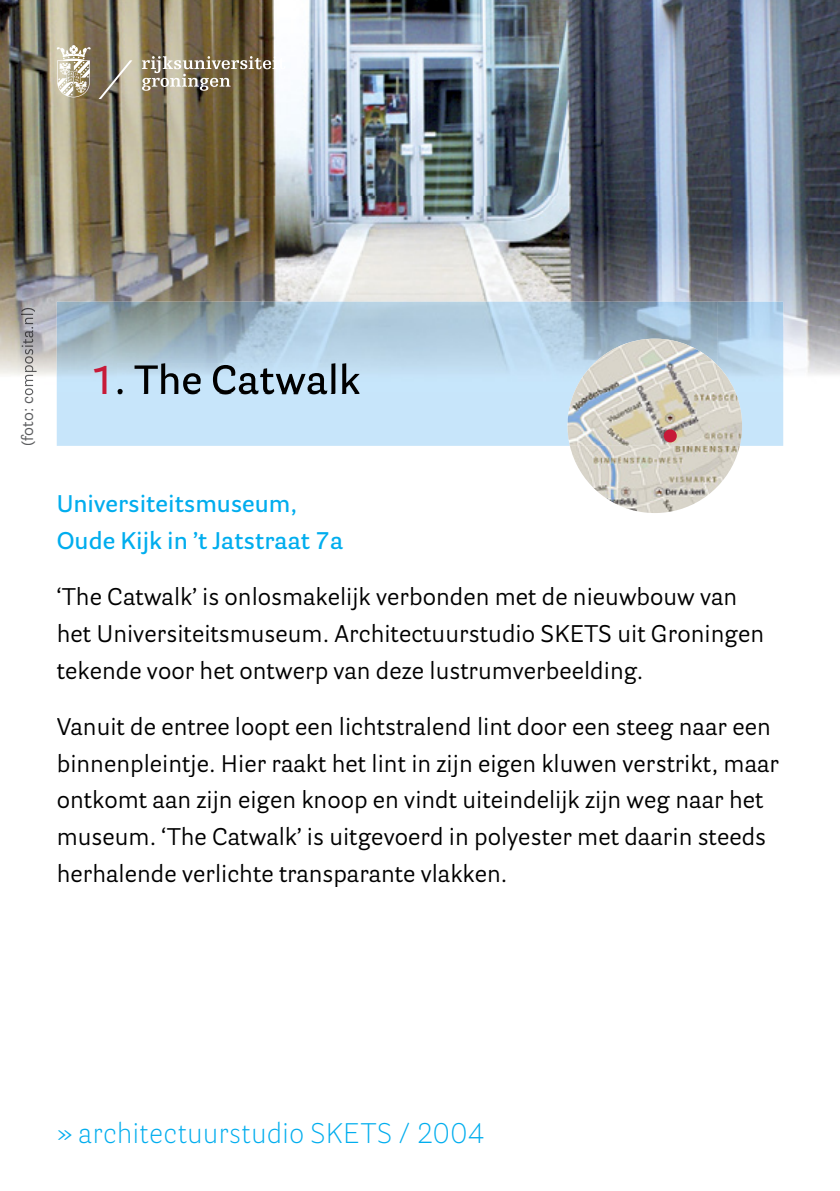
<style>
.page{position:relative;width:840px;height:1191px;background:#fff}
.page>*{position:absolute;margin:0;border:0;box-sizing:border-box;transform-origin:0 0}
.t1{font:300 28.2px "Parry Grotesque Pro";letter-spacing:.01em;color:#00adee}
.t2{font:24px/36.6px "Parry Grotesque Pro";color:#000}
.t3{font:600 24px/36.6px "Parry Grotesque Pro";color:#00adee}
</style>
<div class="page">
<img style="left:0;top:0;width:839px;height:326px">
<img style="left:0;top:326px;width:57px;height:66px">
<img style="left:782px;top:326px;width:57px;height:66px">
<img style="left:21px;top:308px;width:16px;height:84px">
<div style="left:57px;top:392px;width:725px;height:54px;background:#c7e5fa"></div>
<img style="left:57px;top:302px;width:725px;height:90px">
<hr style="left:117px;top:392px;width:242px;height:2px;background:#c7e5fa">
<img style="left:117px;top:363px;width:242px;height:29px">
<img style="left:570px;top:446px;width:90px;height:67px">
<img style="left:567px;top:392px;width:174px;height:54px">
<img style="left:574px;top:339px;width:160px;height:53px">
<div style="left:663px;top:429px;width:13px;height:13px;background:#c71a38;border-radius:50%"></div>
<svg style="left:142px;top:56px;width:143px;height:35px"></svg>
<svg style="left:98px;top:60px;width:34px;height:39px"></svg>
<svg style="left:57px;top:45px;width:34px;height:52px"></svg>
<p class="t3" style="left:57px;top:485px;width:288px">Universiteitsmuseum,<br>Oude Kijk in ’t Jatstraat 7a</p>
<p class="t2" style="left:57px;top:578px;width:708px">‘The Catwalk’ is onlosmakelijk verbonden met de nieuwbouw van het Universiteitsmuseum. Architectuurstudio SKETS uit Groningen tekende voor het ontwerp van deze lustrumverbeelding.</p>
<p class="t2" style="left:57px;top:708px;width:723px">Vanuit de entree loopt een lichtstralend lint door een steeg naar een binnenpleintje. Hier raakt het lint in zijn eigen kluwen verstrikt, maar ontkomt aan zijn eigen knoop en vindt uiteindelijk zijn weg naar het museum. ‘The Catwalk’ is uitgevoerd in polyester met daarin steeds herhalende verlichte transparante vlakken.</p>
<p class="t1" style="left:57px;top:1113px;width:429px">» architectuurstudio SKETS / 2004</p>
</div>
